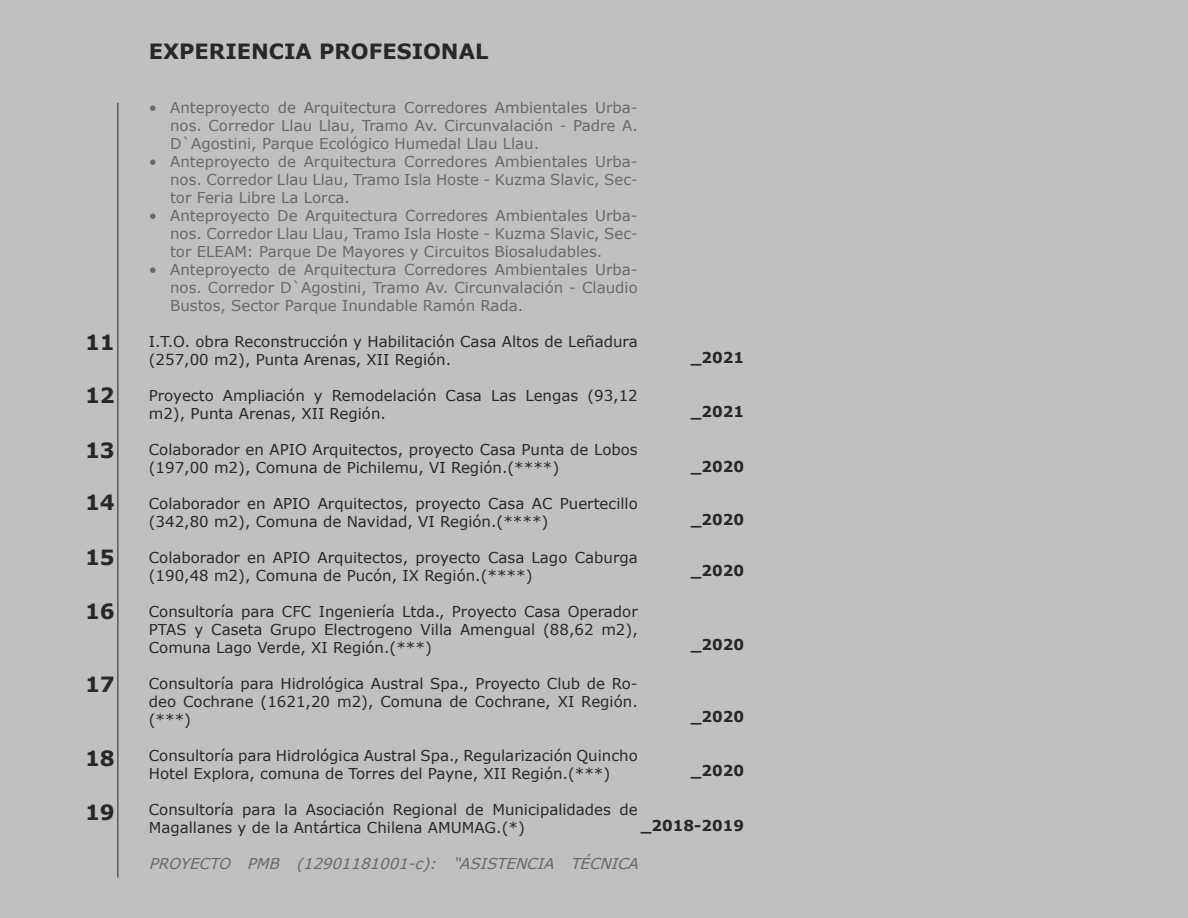
<style>
.page{position:relative;width:1188px;height:918px;background:#c1c0c0}
.page>*{position:absolute;margin:0;border:0;box-sizing:border-box;transform-origin:0 0}
.t1{font:700 21px "Verdana";color:#282827}
.t2{font:15px/18px "Verdana";color:#282827}
.t3{font:15px/18px "Verdana";color:#686868;text-align:justify}
.t4{font:700 15px "Verdana";color:#282827}
.t5{font:italic 15px "Verdana";color:#686868}
</style>
<div class="page">
<hr style="left:118px;top:103px;width:1px;height:775px;background:#282827">
<h1 class="t1" style="left:85px;top:328px;width:31px">11</h1>
<h1 class="t1" style="left:85px;top:380px;width:31px">12</h1>
<h1 class="t1" style="left:85px;top:435px;width:31px">13</h1>
<h1 class="t1" style="left:85px;top:488px;width:31px">14</h1>
<h1 class="t1" style="left:85px;top:543px;width:31px">15</h1>
<h1 class="t1" style="left:85px;top:597px;width:31px">16</h1>
<h1 class="t1" style="left:85px;top:669px;width:31px">17</h1>
<h1 class="t1" style="left:85px;top:743px;width:31px">18</h1>
<h1 class="t1" style="left:85px;top:797px;width:31px">19</h1>
<h1 class="t1" style="left:149px;top:36px;width:341px">EXPERIENCIA PROFESIONAL</h1>
<p class="t3" style="left:170px;top:98px;width:469px;text-indent:-21px">• Anteproyecto de Arquitectura Corredores Ambientales Urba&shy;nos. Corredor Llau Llau, Tramo Av. Circunvalación - Padre A.<br>D`Agostini, Parque Ecológico Humedal Llau Llau.</p>
<p class="t3" style="left:170px;top:152px;width:469px;text-indent:-21px">• Anteproyecto de Arquitectura Corredores Ambientales Urba&shy;nos. Corredor Llau Llau, Tramo Isla Hoste - Kuzma Slavic, Sec&shy;tor Feria Libre La Lorca.</p>
<p class="t3" style="left:170px;top:206px;width:469px;text-indent:-21px">• Anteproyecto De Arquitectura Corredores Ambientales Urba&shy;nos. Corredor Llau Llau, Tramo Isla Hoste - Kuzma Slavic, Sec&shy;tor ELEAM: Parque De Mayores y Circuitos Biosaludables.</p>
<p class="t3" style="left:170px;top:260px;width:469px;text-indent:-21px">• Anteproyecto de Arquitectura Corredores Ambientales Urba&shy;nos. Corredor D`Agostini, Tramo Av. Circunvalación - Claudio Bustos, Sector Parque Inundable Ramón Rada.</p>
<p class="t2" style="left:149px;top:332px;width:490px">I.T.O. obra Reconstrucción y Habilitación Casa Altos de Leñadura (257,00 m2), Punta Arenas, XII Región.</p>
<p class="t2" style="left:149px;top:386px;width:491px">Proyecto Ampliación y Remodelación Casa Las Lengas (93,12 m2), Punta Arenas, XII Región.</p>
<p class="t2" style="left:149px;top:440px;width:490px">Colaborador en APIO Arquitectos, proyecto Casa Punta de Lobos (197,00 m2), Comuna de Pichilemu, VI Región.(****)</p>
<p class="t2" style="left:149px;top:494px;width:490px">Colaborador en APIO Arquitectos, proyecto Casa AC Puertecillo (342,80 m2), Comuna de Navidad, VI Región.(****)</p>
<p class="t2" style="left:149px;top:548px;width:490px">Colaborador en APIO Arquitectos, proyecto Casa Lago Caburga (190,48 m2), Comuna de Pucón, IX Región.(****)</p>
<p class="t2" style="left:149px;top:602px;width:490px;text-align:justify">Consultoría para CFC Ingeniería Ltda., Proyecto Casa Operador PTAS y Caseta Grupo Electrogeno Villa Amengual (88,62 m2), Comuna Lago Verde, XI Región.(***)</p>
<p class="t2" style="left:149px;top:674px;width:490px;text-align:justify">Consultoría para Hidrológica Austral Spa., Proyecto Club de Ro&shy;deo Cochrane (1621,20 m2), Comuna de Cochrane, XI Región. (***)</p>
<p class="t2" style="left:149px;top:746px;width:490px">Consultoría para Hidrológica Austral Spa., Regularización Quincho<br>Hotel Explora, comuna de Torres del Payne, XII Región.(***)</p>
<p class="t2" style="left:149px;top:800px;width:490px">Consultoría para la Asociación Regional de Municipalidades de<br>Magallanes y de la Antártica Chilena AMUMAG.(*)</p>
<p class="t5" style="left:149px;top:853px;width:496px">PROYECTO PMB (12901181001-c): “ASISTENCIA TÉCNICA</p>
<p class="t4" style="left:691px;top:347px;width:55px">_2021</p>
<p class="t4" style="left:691px;top:401px;width:55px">_2021</p>
<p class="t4" style="left:691px;top:456px;width:55px">_2020</p>
<p class="t4" style="left:691px;top:509px;width:55px">_2020</p>
<p class="t4" style="left:691px;top:560px;width:55px">_2020</p>
<p class="t4" style="left:691px;top:634px;width:55px">_2020</p>
<p class="t4" style="left:691px;top:706px;width:55px">_2020</p>
<p class="t4" style="left:691px;top:760px;width:55px">_2020</p>
<p class="t4" style="left:641px;top:815px;width:105px">_2018-2019</p>
</div>
